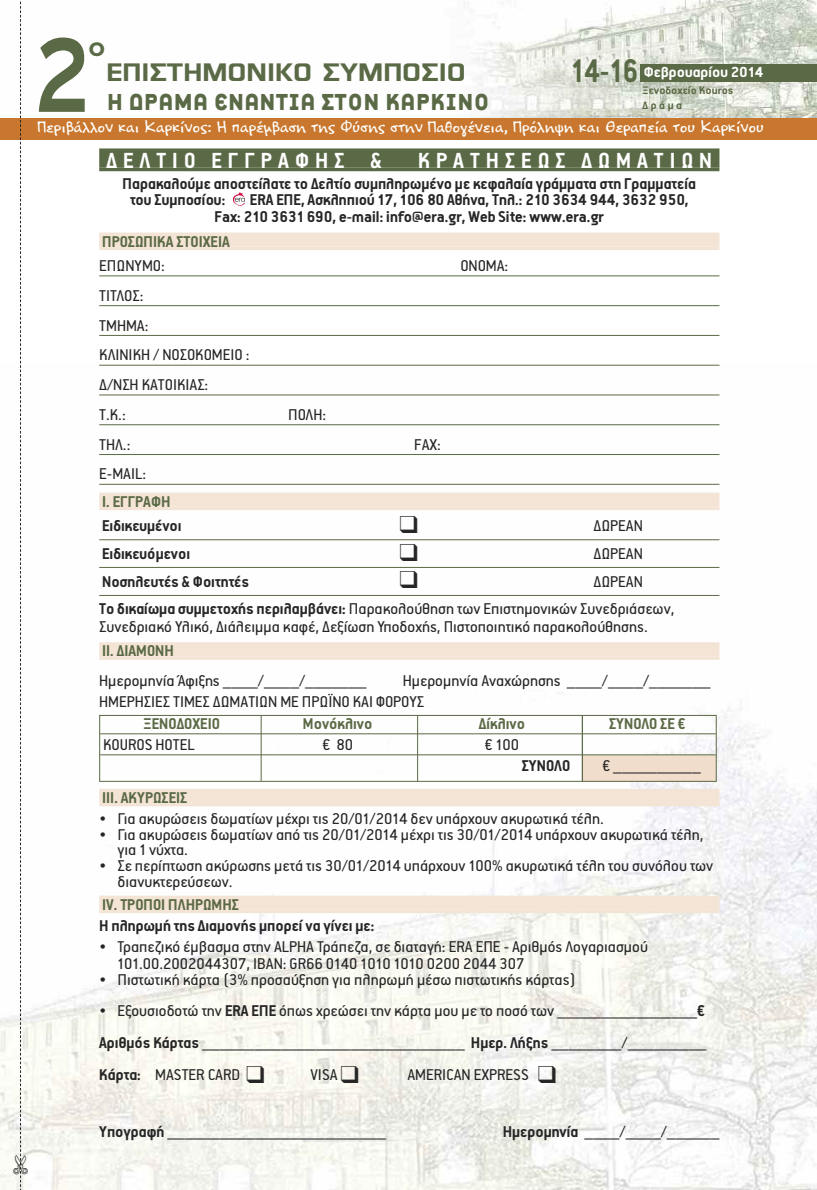
<style>
.page{position:relative;width:817px;height:1190px;background:#fff}
.page>*{position:absolute;margin:0;border:0;box-sizing:border-box;transform-origin:0 0}
.t1{font:700 112.35px "PF Highway Gothic Extended";color:#5b6a46;scale:.7 1}
.t2{font:700 36.75px "PF Premier Text";color:#5b6a46;scale:.88 1}
.t3{font:700 35.7px "PF Premier Display";color:#5b6a46;scale:.88 1}
.t4{font:700 27.65px "PF Highway Gothic Extended";color:#5b6a46}
.t5{font:700 24.5px "PF Premier Text";letter-spacing:.245em;color:#fff}
.t6{font:700 23.97px "PF Global";color:#5b6a46;scale:1.1 1}
.t7{font:17.5px/29.8px "PF Premier Text";color:#272627}
.t8{font:700 17.5px/15.8px "PF Premier Text";color:#272627}
.t9{font:700 17.5px "PF Premier Text";color:#5b6a46}
.t10{font:300 17.5px "PF Papernote";letter-spacing:-.005em;color:#fff;scale:1.1 1}
.t11{font:700 16.28px "PF Premier Text";color:#fff;scale:1.06 1}
.t12{font:700 12.25px/14.7px "PF Premier Text";color:#5b6a46;scale:1.06 1}
.s1{font-weight:700}
</style>
<div class="page">
<img style="left:464px;top:0;width:353px;height:118px">
<img style="left:0;top:364px;width:817px;height:825px">
<div style="left:99px;top:148px;width:620px;height:20px;background:#5b6a46"></div>
<hr style="left:99px;top:168px;width:620px;height:3px;background:#5b6a46">
<div style="left:99px;top:232px;width:620px;height:14px;background:#f4e4d5"></div>
<hr style="left:99px;top:246px;width:620px;height:4px;background:#f4e4d5">
<hr style="left:99px;top:275px;width:620px;height:1px;background:#5b6a46">
<hr style="left:99px;top:305px;width:620px;height:1px;background:#5b6a46">
<hr style="left:99px;top:335px;width:620px;height:1px;background:#5b6a46">
<hr style="left:99px;top:364px;width:620px;height:1px;background:#5b6a46">
<hr style="left:99px;top:394px;width:620px;height:1px;background:#5b6a46">
<hr style="left:99px;top:424px;width:620px;height:1px;background:#5b6a46">
<hr style="left:99px;top:454px;width:620px;height:1px;background:#5b6a46">
<hr style="left:99px;top:483px;width:620px;height:1px;background:#5b6a46">
<div style="left:99px;top:492px;width:620px;height:14px;background:#f4e4d5"></div>
<hr style="left:99px;top:506px;width:620px;height:4px;background:#f4e4d5">
<hr style="left:99px;top:539px;width:620px;height:1px;background:#5b6a46">
<hr style="left:99px;top:567px;width:620px;height:1px;background:#5b6a46">
<hr style="left:99px;top:595px;width:620px;height:1px;background:#5b6a46">
<div style="left:99px;top:642px;width:620px;height:14px;background:#f4e4d5"></div>
<hr style="left:99px;top:656px;width:620px;height:3px;background:#f4e4d5">
<div style="left:99px;top:788px;width:620px;height:14px;background:#f4e4d5"></div>
<hr style="left:99px;top:802px;width:620px;height:4px;background:#f4e4d5">
<div style="left:99px;top:895px;width:620px;height:14px;background:#f4e4d5"></div>
<hr style="left:99px;top:909px;width:620px;height:3px;background:#f4e4d5">
<div style="left:582px;top:755px;width:134px;height:26px;background:#f1ddcb"></div>
<div style="left:99px;top:714px;width:618px;height:67px;border:1px solid #5b6a46"></div>
<hr style="left:100px;top:733px;width:616px;height:1px;background:#5b6a46">
<hr style="left:100px;top:754px;width:616px;height:1px;background:#5b6a46">
<hr style="left:261px;top:714px;width:1px;height:66px;background:#5b6a46">
<hr style="left:417px;top:714px;width:1px;height:67px;background:#5b6a46">
<hr style="left:582px;top:714px;width:1px;height:67px;background:#5b6a46">
<svg style="left:233px;top:192px;width:12px;height:14px"></svg>
<div style="left:0;top:118px;width:817px;height:21px;background:#c9772e"></div>
<div style="left:640px;top:65px;width:177px;height:17px;background:#5b6a46"></div>
<svg style="left:400px;top:515px;width:17px;height:17px"></svg>
<svg style="left:400px;top:543px;width:17px;height:17px"></svg>
<svg style="left:400px;top:571px;width:17px;height:17px"></svg>
<svg style="left:13px;top:1px;width:15px;height:1188px"></svg>
<h1 class="t1" style="left:35px;top:14px;width:80px">2</h1>
<p class="t10" style="left:38px;top:118px;width:662px">Περιβάλλον και Καρκίνος: Η παρέµβαση της Φύσης στην Παθογένεια, Πρόληψη και Θεραπεία του Καρκίνου</p>
<h3 class="t4" style="left:89px;top:32px;width:18px">o</h3>
<h2 class="t2" style="left:571px;top:53px;width:78px">14-16</h2>
<p class="t11" style="left:644px;top:64px;width:114px">Φεβρουαρίου 2014</p>
<p class="t12" style="left:642px;top:83px;width:87px">Ξενοδοχείο Kouros ∆ράµα</p>
<h3 class="t6" style="left:106px;top:58px;width:328px">ΕΠΙΣΤΗΜΟΝΙΚΟ ΣΥΜΠΟΣΙΟ</h3>
<h3 class="t3" style="left:107px;top:85px;width:436px">Η ∆ΡΑΜΑ ΕΝΑΝΤΙΑ ΣΤΟΝ ΚΑΡΚΙΝΟ</h3>
<h3 class="t5" style="left:106px;top:148px;width:277px">∆ΕΛΤΙΟ ΕΓΓΡΑΦΗΣ &amp;</h3>
<h3 class="t5" style="left:418px;top:148px;width:296px">ΚΡΑΤΗΣΕΩΣ ∆ΩΜΑΤΙΩΝ</h3>
<p class="t8" style="left:130px;top:175px;width:568px;text-indent:-7px">Παρακαλούµε αποστείλατε το ∆ελτίο συµπληρωµένο µε κεφαλαία γράµµατα στη Γραµµατεία του Συµποσίου:</p>
<p class="t8" style="left:215px;top:190px;width:475px;line-height:17.5px;text-indent:35px">ERA ΕΠΕ, Ασκληπιού 17, 106 80 Αθήνα, Τηλ.: 210 3634 944, 3632 950,<br>Fax: 210 3631 690, e-mail: info@era.gr, Web Site: www.era.gr</p>
<p class="t9" style="left:102px;top:232px;width:129px">ΠΡΟΣΩΠΙΚΑ ΣΤΟΙΧΕΙΑ</p>
<p class="t7" style="left:99px;top:251px;width:67px">ΕΠΩΝΥΜΟ:</p>
<p class="t7" style="left:460px;top:251px;width:49px">ΟΝΟΜΑ:</p>
<p class="t7" style="left:99px;top:280px;width:152px">ΤΙΤΛΟΣ:<br>TMHMA:<br>ΚΛΙΝΙΚΗ / ΝΟΣΟΚΟΜΕΙΟ : ∆/ΝΣΗ ΚΑΤΟΙΚΙΑΣ:<br>Τ.Κ.:</p>
<p class="t7" style="left:288px;top:399px;width:39px">ΠΟΛΗ:</p>
<p class="t7" style="left:99px;top:429px;width:33px">ΤΗΛ.:</p>
<p class="t7" style="left:414px;top:429px;width:28px">FAX:</p>
<p class="t7" style="left:99px;top:459px;width:48px">E-MAIL:</p>
<p class="t9" style="left:102px;top:492px;width:70px">Ι. ΕΓΓΡΑΦΗ</p>
<p class="t8" style="left:102px;top:518px;width:81px">Ειδικευµένοι</p>
<p class="t7" style="left:593px;top:511px;width:51px">∆ΩΡΕΑΝ</p>
<p class="t8" style="left:102px;top:545px;width:90px">Ειδικευόµενοι</p>
<p class="t7" style="left:593px;top:538px;width:51px">∆ΩΡΕΑΝ</p>
<p class="t8" style="left:102px;top:573px;width:149px">Νοσηλευτές &amp; Φοιτητές</p>
<p class="t7" style="left:99px;top:567px;width:577px;line-height:27.8px;text-indent:494px">∆ΩΡΕΑΝ<br><span class="s1">Το δικαίωµα συµµετοχής περιλαµβάνει:</span> Παρακολούθηση των Επιστηµονικών Συνεδριάσεων,</p>
<p class="t7" style="left:99px;top:611px;width:550px">Συνεδριακό Υλικό, ∆ιάλειµµα καφέ, ∆εξίωση Υποδοχής, Πιστοποιητικό παρακολούθησης.</p>
<p class="t9" style="left:102px;top:642px;width:73px">ΙΙ. ∆ΙΑΜΟΝΗ</p>
<p class="t7" style="left:99px;top:665px;width:269px">Ηµεροµηνία Άφιξης ____/____/_______</p>
<p class="t7" style="left:99px;top:670px;width:613px;line-height:21px;text-indent:304px">Ηµεροµηνία Αναχώρησης ____/____/_______<br>ΗΜΕΡΗΣΙΕΣ ΤΙΜΕΣ ∆ΩΜΑΤΙΩΝ ΜΕ ΠΡΩΪΝΟ ΚΑΙ ΦΟΡΟΥΣ</p>
<p class="t9" style="left:144px;top:714px;width:78px">ΞΕΝΟ∆ΟΧΕΙΟ</p>
<p class="t9" style="left:303px;top:714px;width:71px">Μονόκλινο</p>
<p class="t9" style="left:479px;top:714px;width:48px">∆ίκλινο</p>
<p class="t9" style="left:609px;top:714px;width:78px">ΣΥΝΟΛΟ ΣΕ €</p>
<p class="t7" style="left:103px;top:729px;width:93px">KOUROS HOTEL</p>
<p class="t7" style="left:322px;top:729px;width:32px">€ 80</p>
<p class="t7" style="left:485px;top:729px;width:36px">€ 100</p>
<p class="t8" style="left:522px;top:757px;width:50px">ΣΥΝΟΛΟ</p>
<p class="t7" style="left:602px;top:750px;width:100px">€ __________</p>
<p class="t9" style="left:102px;top:788px;width:87px">ΙIΙ. ΑΚΥΡΩΣΕΙΣ</p>
<p class="t7" style="left:99px;top:803px;width:506px">• Για ακυρώσεις δωµατίων µέχρι τις 20/01/2014 δεν υπάρχουν ακυρωτικά τέλη.</p>
<p class="t7" style="left:117px;top:826px;width:587px;line-height:15.8px;text-indent:-18px">• Για ακυρώσεις δωµατίων από τις 20/01/2014 µέχρι τις 30/01/2014 υπάρχουν ακυρωτικά τέλη, για 1 νύχτα.</p>
<p class="t7" style="left:117px;top:857px;width:597px;line-height:15.8px;text-indent:-18px">• Σε περίπτωση ακύρωσης µετά τις 30/01/2014 υπάρχουν 100% ακυρωτικά τέλη του συνόλου των διανυκτερεύσεων.</p>
<p class="t9" style="left:102px;top:895px;width:139px">IV. ΤΡΟΠΟΙ ΠΛΗΡΩΜΗΣ</p>
<p class="t8" style="left:99px;top:917px;width:277px">Η πληρωµή της ∆ιαµονής µπορεί να γίνει µε:</p>
<p class="t7" style="left:117px;top:937px;width:532px;line-height:17.5px;text-indent:-18px">• Τραπεζικό έµβασµα στην ALPHA Τράπεζα, σε διαταγή: ERA ΕΠΕ - Αριθµός Λογαριασµού<br>101.00.2002044307, ΙΒΑΝ: GR66 0140 1010 1010 0200 2044 307</p>
<p class="t7" style="left:99px;top:964px;width:478px">• Πιστωτική κάρτα (3% προσαύξηση για πληρωµή µέσω πιστωτικής κάρτας)</p>
<p class="t7" style="left:99px;top:995px;width:609px;line-height:31.5px;text-align:justify">• Εξουσιοδοτώ την <span class="s1">ERA ΕΠΕ</span> όπως χρεώσει την κάρτα µου µε το ποσό των ________________<span class="s1">€ Αριθµός Κάρτας</span> ______________________________ <span class="s1">Ηµερ. Λήξης</span> ________/_________ <span class="s1">Κάρτα:</span> MASTER CARD ❑</p>
<p class="t7" style="left:310px;top:1058px;width:50px">VISA ❑</p>
<p class="t7" style="left:407px;top:1058px;width:151px">AMERICAN EXPRESS ❑</p>
<p class="t7" style="left:99px;top:1116px;width:289px"><span class="s1">Υπογραφή</span> _________________________</p>
<p class="t7" style="left:503px;top:1116px;width:218px"><span class="s1">Ηµεροµηνία</span> ____/____/______</p>
</div>
